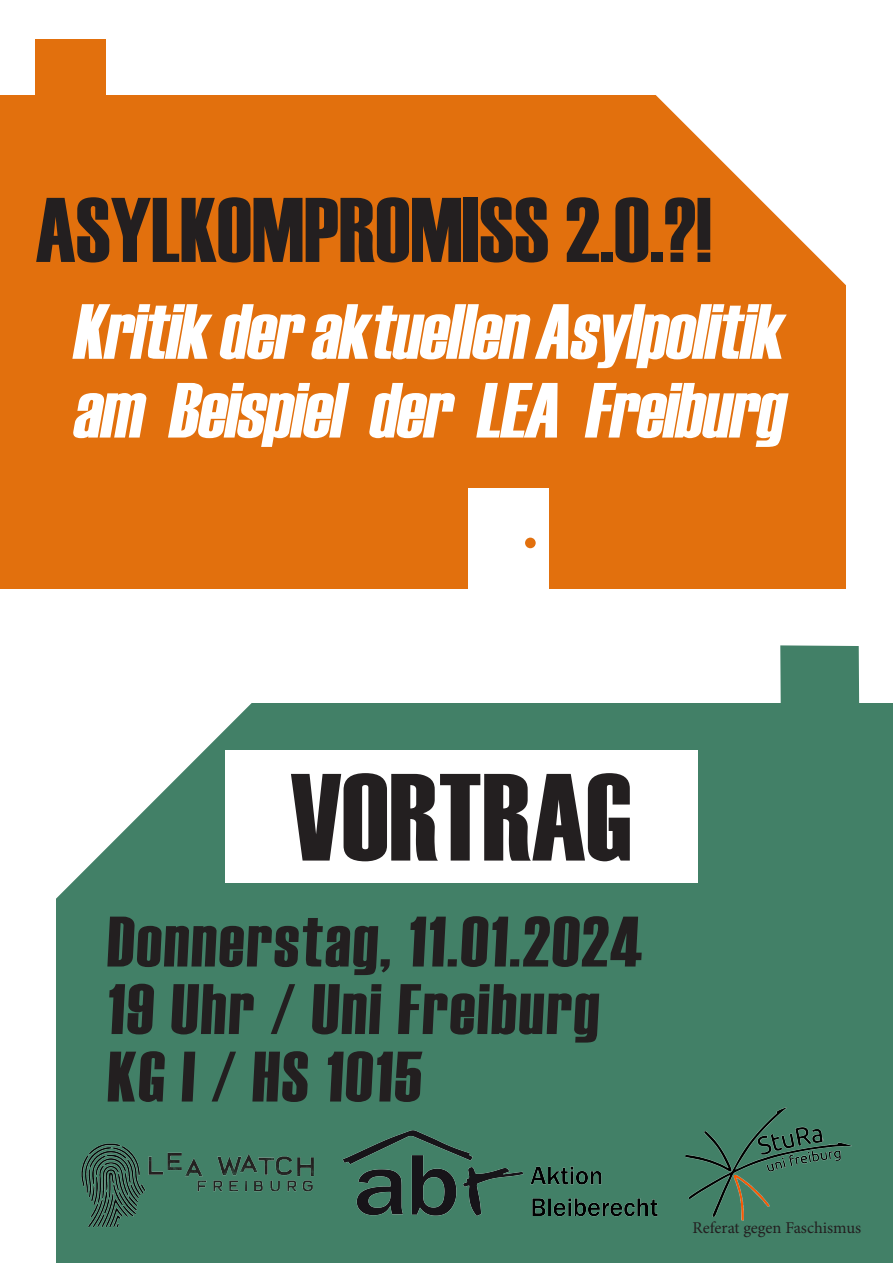
<style>
.page{position:relative;width:893px;height:1263px;background:#fff}
.page>*{position:absolute;margin:0;border:0;box-sizing:border-box;transform-origin:0 0}
.t1{font:123.75px "Haettenschweiler";color:#231f20}
.t2{font:91.5px "Haettenschweiler";color:#231f20}
.t3{font:italic 78px/78.8px "Haettenschweiler";color:#fff}
.t4{font:71.25px "Haettenschweiler";color:#231f20}
.t5{font:16.5px "Minion Pro";letter-spacing:-.005em;color:#231f20}
</style>
<div class="page">
<div style="left:0;top:95px;width:845px;height:494px;background:#e2700d"></div>
<div style="left:468px;top:488px;width:80px;height:132px;background:#fff"></div>
<svg style="left:656px;top:95px;width:190px;height:237px"></svg>
<div style="left:35px;top:40px;width:71px;height:204px;background:#e2700d"></div>
<div style="left:780px;top:645px;width:81px;height:59px;background:#428067"></div>
<div style="left:57px;top:704px;width:836px;height:559px;background:#428067"></div>
<div style="left:225px;top:750px;width:472px;height:133px;background:#fff"></div>
<div style="left:525px;top:538px;width:11px;height:10px;background:#e2700d;border-radius:50%"></div>
<svg style="left:56px;top:703px;width:225px;height:252px"></svg>
<img style="left:342px;top:1130px;width:316px;height:87px">
<svg style="left:56px;top:703px;width:154px;height:193px;fill:#fff"></svg>
<img style="left:81px;top:1143px;width:233px;height:85px">
<img style="left:686px;top:1107px;width:166px;height:114px">
<p class="t2" style="left:35px;top:168px;width:678px">ASYLKOMPROMISS 2.0.?!</p>
<p class="t3" style="left:71px;top:292px;width:731px">KritikderaktuellenAsylpolitik am Beispiel der LEA Freiburg</p>
<p class="t1" style="left:290px;top:733px;width:343px">VORTRAG</p>
<p class="t4" style="left:106px;top:893px;width:541px">Donnerstag, 11.01.2024</p>
<p class="t4" style="left:106px;top:961px;width:498px">19 Uhr / Uni Freiburg</p>
<p class="t4" style="left:106px;top:1028px;width:321px">KG I / HS 1015</p>
<p class="t5" style="left:692px;top:1217px;width:170px">Referat gegen Faschismus</p>
</div>
